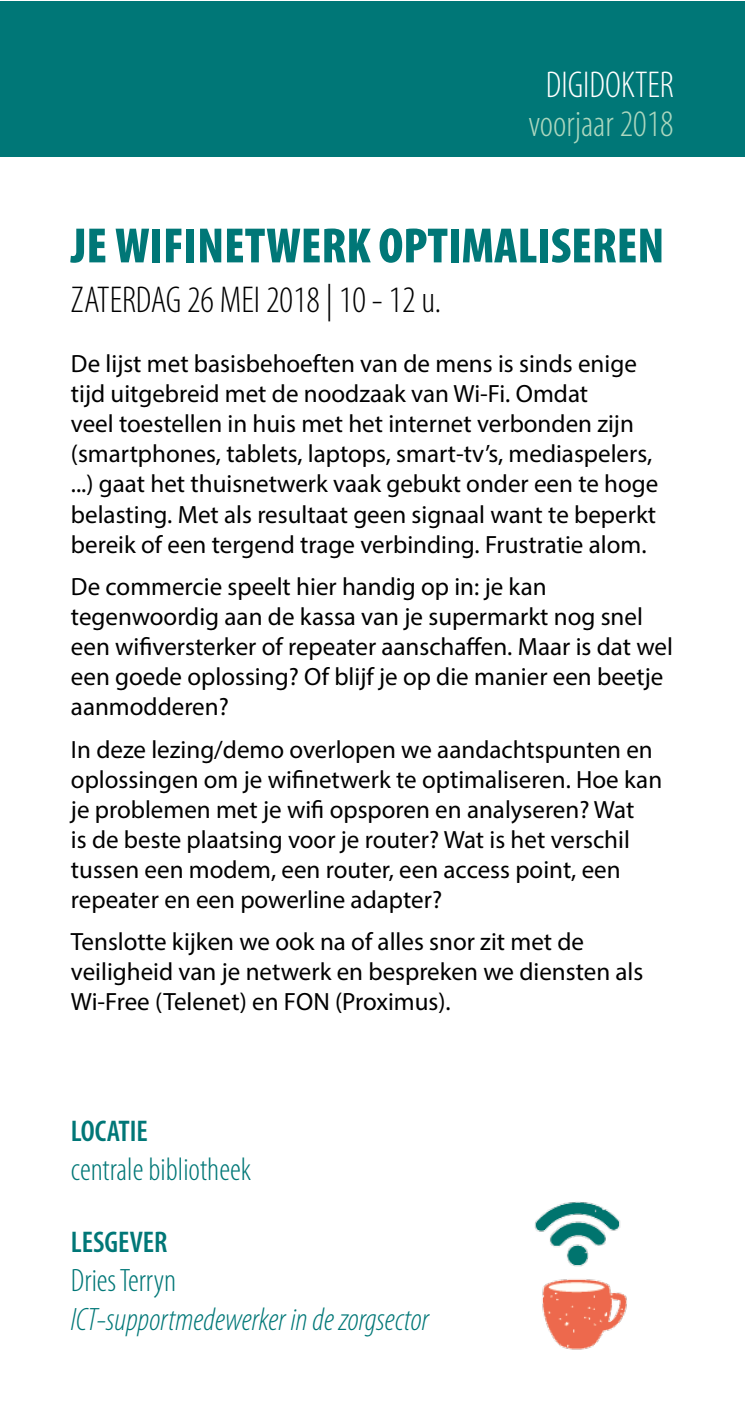
<style>
.page{position:relative;width:745px;height:1418px;background:#fff}
.page>*{position:absolute;margin:0;border:0;box-sizing:border-box;transform-origin:0 0}
.t1{font:900 condensed 50px "Myriad Pro";color:#077}
.t2{font:300 condensed 37.5px "Myriad Pro";color:#000}
.t3{font:300 condensed 37.5px "Myriad Pro";color:#acd7bf}
.t4{font:300 condensed 37.5px "Myriad Pro";color:#fff}
.t5{font:italic 300 condensed 32.5px "Myriad Pro";color:#077}
.t6{font:300 condensed 32.5px "Myriad Pro";color:#077}
.t7{font:600 condensed 30px "Myriad Pro";color:#077}
.t8{font:25px/30px "Myriad Pro";color:#000}
</style>
<div class="page">
<div style="left:0;top:1px;width:744px;height:156px;background:#077"></div>
<img style="left:534px;top:1201px;width:93px;height:149px">
<h2 class="t4" style="left:545px;top:63px;width:129px">DIGIDOKTER</h2>
<h2 class="t3" style="left:528px;top:102px;width:147px">voorjaar 2018</h2>
<h1 class="t1" style="left:71px;top:214px;width:594px">JE WIFINETWERK OPTIMALISEREN</h1>
<h2 class="t2" style="left:71px;top:278px;width:371px">ZATERDAG 26 MEI 2018 | 10 - 12 u.</h2>
<p class="t8" style="left:71px;top:348px;width:588px">De lijst met basisbehoeften van de mens is sinds enige tijd uitgebreid met de noodzaak van Wi-Fi. Omdat<br>veel toestellen in huis met het internet verbonden zijn (smartphones, tablets, laptops, smart-tv’s, mediaspelers, ...) gaat het thuisnetwerk vaak gebukt onder een te hoge belasting. Met als resultaat geen signaal want te beperkt bereik of een tergend trage verbinding. Frustratie alom.</p>
<p class="t8" style="left:71px;top:571px;width:603px">De commercie speelt hier handig op in: je kan tegenwoordig aan de kassa van je supermarkt nog snel een wifiversterker of repeater aanschaffen. Maar is dat wel een goede oplossing? Of blijf je op die manier een beetje aanmodderen?</p>
<p class="t8" style="left:71px;top:733px;width:592px">In deze lezing/demo overlopen we aandachtspunten en oplossingen om je wifinetwerk te optimaliseren. Hoe kan je problemen met je wifi opsporen en analyseren? Wat<br>is de beste plaatsing voor je router? Wat is het verschil tussen een modem, een router, een access point, een repeater en een powerline adapter?</p>
<p class="t8" style="left:71px;top:926px;width:573px">Tenslotte kijken we ook na of alles snor zit met de veiligheid van je netwerk en bespreken we diensten als<br>Wi-Free (Telenet) en FON (Proximus).</p>
<p class="t7" style="left:71px;top:1112px;width:78px">LOCATIE</p>
<h3 class="t6" style="left:71px;top:1150px;width:181px">centrale bibliotheek</h3>
<p class="t7" style="left:71px;top:1223px;width:98px">LESGEVER</p>
<h3 class="t6" style="left:71px;top:1261px;width:107px">Dries Terryn</h3>
<h3 class="t5" style="left:71px;top:1300px;width:359px">ICT-supportmedewerker in de zorgsector</h3>
</div>
